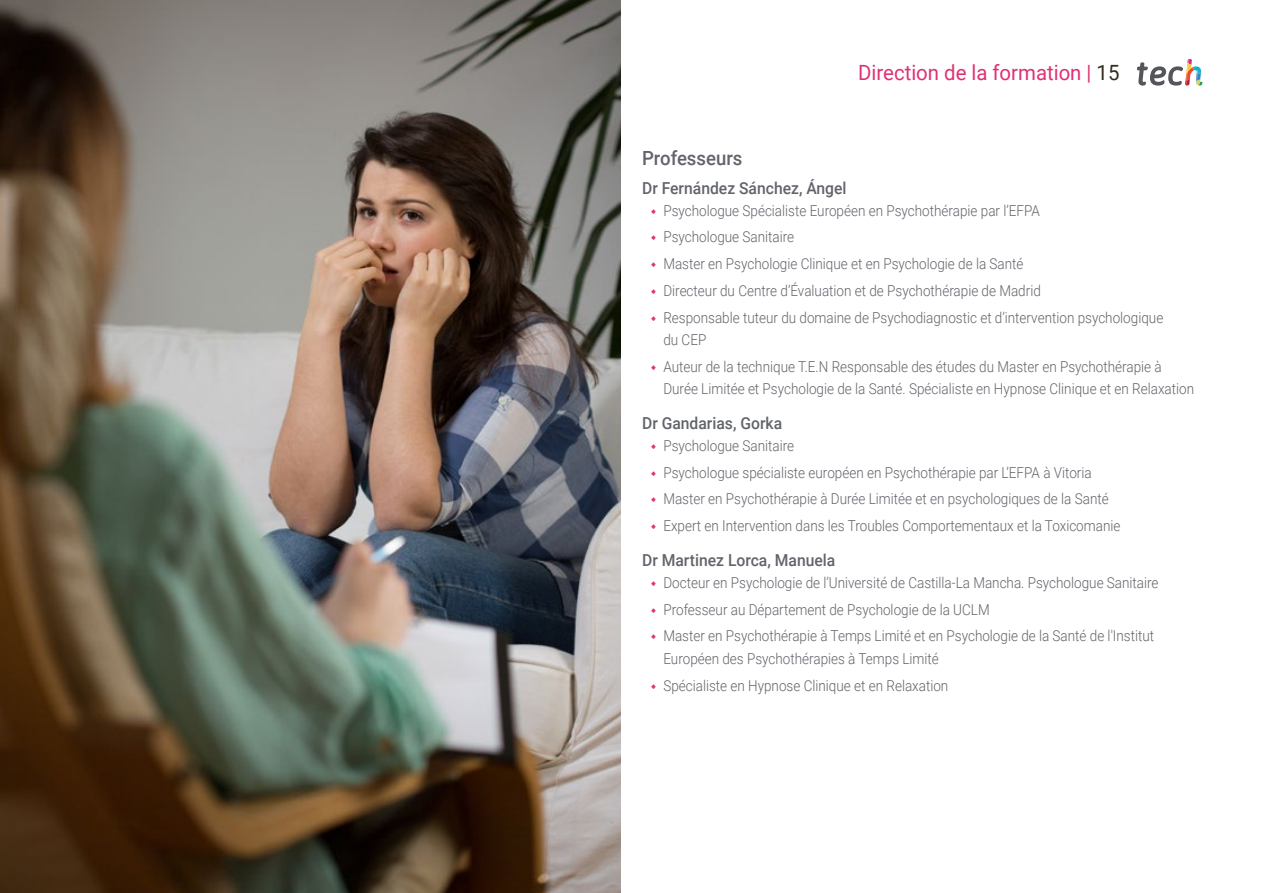
<style>
.page{position:relative;width:1263px;height:893px;background:#fff}
.page>*{position:absolute;margin:0;border:0;box-sizing:border-box;transform-origin:0 0}
.t1{font:21px "Roboto";color:#df3174}
.t2{font:500 19.5px "Roboto";color:#61646a;scale:.95 1}
.t3{font:500 16.5px "Roboto";color:#61646a;scale:.95 1}
.t4{font:300 15px/26.7px "Roboto";color:#61646a;scale:.9 1}
.s1{color:#312e20}
</style>
<div class="page">
<svg style="left:1137px;top:59px;width:65px;height:27px"></svg>
<img style="left:0;top:0;width:621px;height:893px">
<h1 class="t1" style="left:858px;top:57px;width:263px">Direction de la formation | <span class="s1">15</span></h1>
<h2 class="t2" style="left:642px;top:144px;width:107px">Professeurs</h2>
<p class="t3" style="left:642px;top:176px;width:217px">Dr Fernández Sánchez, Ángel</p>
<p class="t4" style="left:663px;top:196px;width:557px">Psychologue Spécialiste Européen en Psychothérapie par l’EFPA<br>Psychologue Sanitaire<br>Master en Psychologie Clinique et en Psychologie de la Santé<br>Directeur du Centre d’Évaluation et de Psychothérapie de Madrid<br>Responsable tuteur du domaine de Psychodiagnostic et d’intervention psychologique</p>
<p class="t4" style="left:663px;top:326px;width:555px">du CEP<br>Auteur de la technique T.E.N Responsable des études du Master en Psychothérapie à</p>
<p class="t4" style="left:663px;top:375px;width:591px">Durée Limitée et Psychologie de la Santé. Spécialiste en Hypnose Clinique et en Relaxation</p>
<p class="t3" style="left:642px;top:412px;width:149px">Dr Gandarias, Gorka</p>
<p class="t4" style="left:663px;top:432px;width:509px">Psychologue Sanitaire<br>Psychologue spécialiste européen en Psychothérapie par L’EFPA à Vitoria Master en Psychothérapie à Durée Limitée et en psychologiques de la Santé Expert en Intervention dans les Troubles Comportementaux et la Toxicomanie</p>
<p class="t3" style="left:642px;top:549px;width:205px">Dr Martinez Lorca, Manuela</p>
<p class="t4" style="left:663px;top:569px;width:552px">Docteur en Psychologie de l’Université de Castilla-La Mancha. Psychologue Sanitaire<br>Professeur au Département de Psychologie de la UCLM<br>Master en Psychothérapie à Temps Limité et en Psychologie de la Santé de l'Institut</p>
<p class="t4" style="left:663px;top:645px;width:318px">Européen des Psychothérapies à Temps Limité<br>Spécialiste en Hypnose Clinique et en Relaxation</p>
</div>
